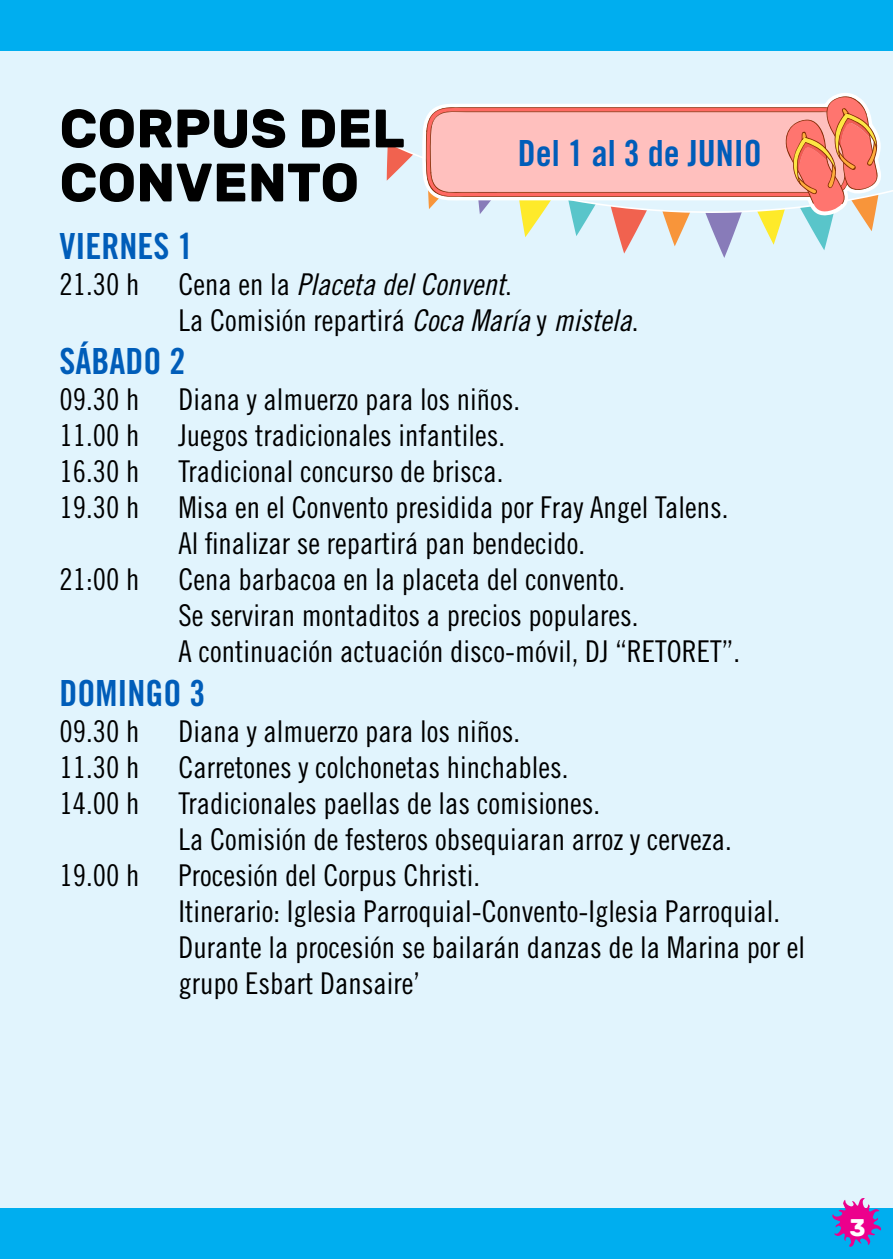
<style>
.page{position:relative;width:893px;height:1259px;background:#fff}
.page>*{position:absolute;margin:0;border:0;box-sizing:border-box;transform-origin:0 0}
.t1{font:700 54px/54px "Rubik";color:#000}
.t2{font:36px "Trade Gothic Bold Cond Twenty";color:#005db9}
.t3{font:30px/36px "Trade Gothic Cond Eighteen";color:#000}
.t4{font:30px "Trade Gothic Cond Eighteen Obl";color:#000}
.t5{font:700 24px "Rubik";color:#fff}
.s1{font-family:"Trade Gothic Cond Eighteen"}
.s2{font-family:"Trade Gothic Cond Eighteen Obl"}
</style>
<div class="page">
<div style="left:0;top:0;width:893px;height:1222px;background:#e1f4fd"></div>
<div style="left:0;top:1208px;width:893px;height:51px;background:#00aeef"></div>
<div style="left:0;top:0;width:893px;height:51px;background:#00aeef"></div>
<svg style="left:832px;top:1198px;width:49px;height:48px"></svg>
<svg style="left:382px;top:95px;width:511px;height:163px"></svg>
<h1 class="t1" style="left:60px;top:102px;width:347px">CORPUS DEL<br>CONVENTO</h1>
<p class="t2" style="left:60px;top:224px;width:135px">VIERNES 1</p>
<p class="t3" style="left:60px;top:266px;width:81px">21.30 h</p>
<p class="t4" style="left:179px;top:266px;width:335px"><span class="s1">Cena en la</span> Placeta del Convent<span class="s1">.</span></p>
<p class="t3" style="left:179px;top:302px;width:461px">La Comisión repartirá <span class="s2">Coca María</span> y <span class="s2">mistela</span>.</p>
<p class="t2" style="left:60px;top:339px;width:127px">SÁBADO 2</p>
<p class="t3" style="left:60px;top:381px;width:462px">09.30 h Diana y almuerzo para los niños.<br>11.00 h</p>
<p class="t2" style="left:518px;top:131px;width:245px">Del 1 al 3 de JUNIO</p>
<p class="t3" style="left:60px;top:417px;width:670px;text-indent:119px">Juegos tradicionales infantiles.<br>16.30 h Tradicional concurso de brisca.<br>19.30 h Misa en el Convento presidida por Fray Angel Talens.<br>A</p>
<p class="t3" style="left:192px;top:525px;width:395px">l finalizar se repartirá pan bendecido.</p>
<p class="t3" style="left:60px;top:561px;width:81px">21:00 h</p>
<p class="t3" style="left:179px;top:561px;width:448px">Cena barbacoa en la placeta del convento.</p>
<p class="t3" style="left:60px;top:597px;width:67px">S</p>
<p class="t3" style="left:192px;top:597px;width:448px">e serviran montaditos a precios populares.</p>
<p class="t3" style="left:60px;top:633px;width:68px">A</p>
<p class="t3" style="left:199px;top:633px;width:443px">continuación actuación disco-móvil, DJ “RETORET</p>
<p class="t3" style="left:722px;top:633px;width:20px">”.</p>
<p class="t2" style="left:60px;top:671px;width:147px">DOMINGO 3</p>
<p class="t3" style="left:60px;top:712px;width:462px">09.30 h Diana y almuerzo para los niños.<br>11.30 h</p>
<p class="t3" style="left:179px;top:748px;width:391px">Carretones y colchonetas hinchables.</p>
<p class="t3" style="left:60px;top:784px;width:542px">14.00 h Tradicionales paellas de las comisiones.</p>
<p class="t3" style="left:179px;top:820px;width:555px">La Comisión de festeros obsequiaran arroz y cerveza.</p>
<p class="t3" style="left:60px;top:856px;width:422px">19.00 h Procesión del Corpus Christi.</p>
<p class="t3" style="left:60px;top:892px;width:63px">I</p>
<p class="t3" style="left:185px;top:892px;width:596px">tinerario: Iglesia Parroquial-Convento-Iglesia Parroquial.</p>
<p class="t3" style="left:60px;top:928px;width:68px">D</p>
<p class="t3" style="left:179px;top:928px;width:628px;text-indent:15px">urante la procesión se bailarán danzas de la Marina por el grupo Esbart Dansaire’</p>
<p class="t5" style="left:849px;top:1213px;width:18px">3</p>
</div>
